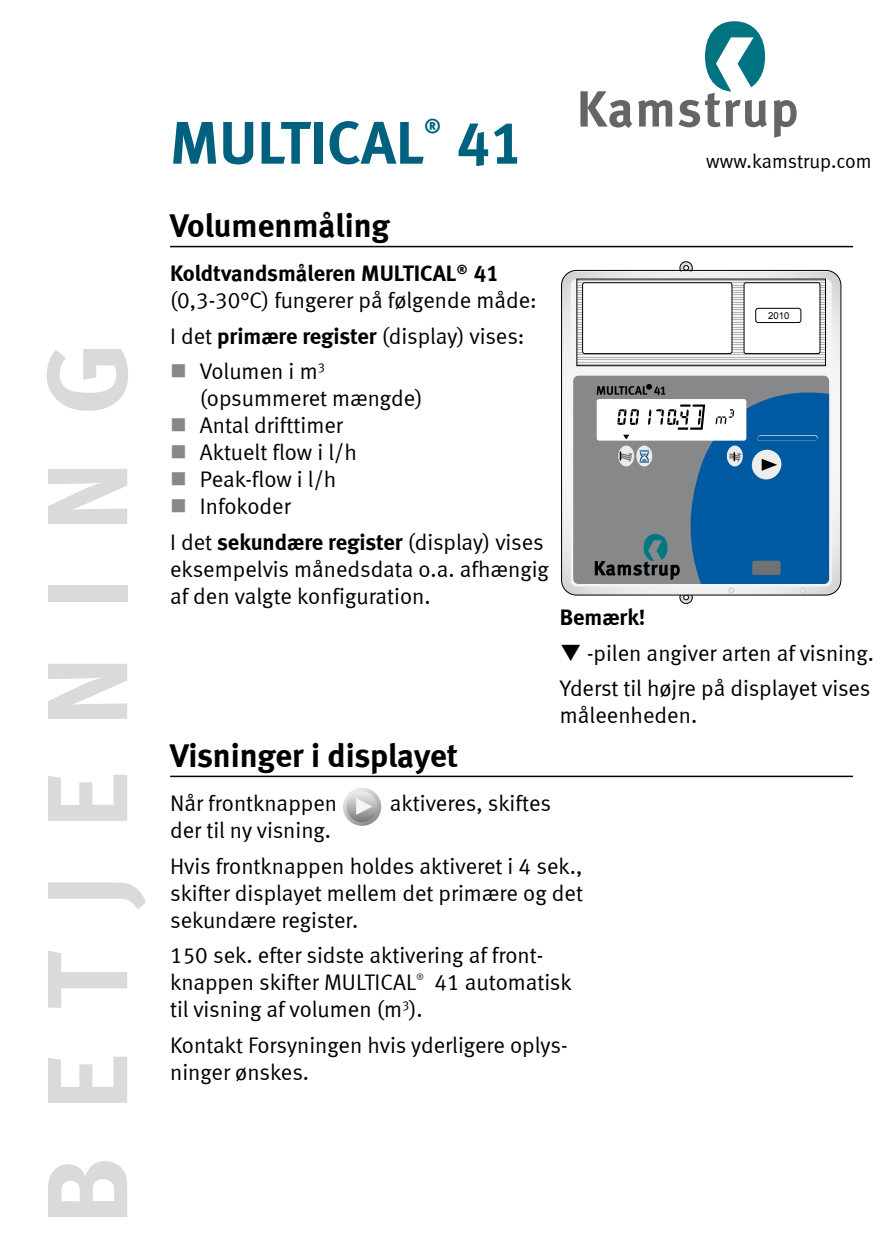
<style>
.page{position:relative;width:893px;height:1259px;background:#fff}
.page>*{position:absolute;margin:0;border:0;box-sizing:border-box;transform-origin:0 0}
.t1{font:700 114px "Meta LF";letter-spacing:.4em;color:#d9dadb}
.t2{font:700 60px "Meta LF";color:#00617e}
.t3{font:700 33px "Meta LF";color:#000}
.t4{font:22.5px/27px "Meta LF";color:#000}
.t5{font:700 22.5px "Meta LF";color:#000}
.t6{font:19.8px "Meta LF";color:#000}
.t7{font:9.6px "Arial";color:#000}
.s1{font-weight:700}
</style>
<div class="page">
<hr style="left:170px;top:246px;width:683px;height:1px;background:#000">
<hr style="left:170px;top:775px;width:683px;height:2px;background:#000">
<svg style="left:580px;top:91px;width:52px;height:37px"></svg>
<svg style="left:638px;top:100px;width:34px;height:27px"></svg>
<svg style="left:774px;top:100px;width:23px;height:38px"></svg>
<svg style="left:678px;top:21px;width:89px;height:106px"></svg>
<svg style="left:679px;top:261px;width:14px;height:9px"></svg>
<svg style="left:561px;top:271px;width:279px;height:324px"></svg>
<div style="left:571px;top:279px;width:261px;height:307px;background:#f4f4f5;border-radius:6px"></div>
<hr style="left:577px;top:359px;width:248px;height:1px;background:#b1b3b4">
<hr style="left:577px;top:357px;width:248px;height:1px;background:#b1b3b4">
<hr style="left:577px;top:354px;width:248px;height:1px;background:#b1b3b4">
<hr style="left:577px;top:362px;width:248px;height:1px;background:#b1b3b4">
<hr style="left:577px;top:352px;width:248px;height:1px;background:#b1b3b4">
<hr style="left:577px;top:349px;width:248px;height:1px;background:#b1b3b4">
<hr style="left:577px;top:347px;width:248px;height:1px;background:#b1b3b4">
<hr style="left:577px;top:344px;width:248px;height:1px;background:#b1b3b4">
<hr style="left:577px;top:342px;width:248px;height:1px;background:#b1b3b4">
<hr style="left:577px;top:339px;width:248px;height:1px;background:#b1b3b4">
<hr style="left:577px;top:337px;width:248px;height:1px;background:#b1b3b4">
<hr style="left:577px;top:334px;width:248px;height:1px;background:#b1b3b4">
<hr style="left:577px;top:332px;width:248px;height:1px;background:#b1b3b4">
<hr style="left:577px;top:329px;width:248px;height:1px;background:#b1b3b4">
<hr style="left:577px;top:327px;width:248px;height:1px;background:#b1b3b4">
<hr style="left:577px;top:324px;width:248px;height:1px;background:#b1b3b4">
<hr style="left:577px;top:322px;width:248px;height:1px;background:#b1b3b4">
<hr style="left:577px;top:319px;width:248px;height:1px;background:#b1b3b4">
<hr style="left:577px;top:317px;width:248px;height:1px;background:#b1b3b4">
<hr style="left:577px;top:314px;width:248px;height:1px;background:#b1b3b4">
<hr style="left:577px;top:312px;width:248px;height:1px;background:#b1b3b4">
<hr style="left:577px;top:309px;width:248px;height:1px;background:#b1b3b4">
<hr style="left:577px;top:307px;width:248px;height:1px;background:#b1b3b4">
<hr style="left:577px;top:304px;width:248px;height:1px;background:#b1b3b4">
<hr style="left:577px;top:302px;width:248px;height:1px;background:#b1b3b4">
<hr style="left:577px;top:299px;width:248px;height:1px;background:#b1b3b4">
<hr style="left:577px;top:297px;width:248px;height:1px;background:#b1b3b4">
<hr style="left:577px;top:294px;width:248px;height:1px;background:#b1b3b4">
<hr style="left:577px;top:292px;width:248px;height:1px;background:#b1b3b4">
<hr style="left:577px;top:290px;width:248px;height:1px;background:#b1b3b4">
<hr style="left:577px;top:287px;width:248px;height:1px;background:#b1b3b4">
<hr style="left:577px;top:285px;width:248px;height:1px;background:#b1b3b4">
<hr style="left:577px;top:282px;width:248px;height:1px;background:#b1b3b4">
<div style="left:744px;top:283px;width:76px;height:70px;background:#fff;border-radius:2px"></div>
<div style="left:744px;top:282px;width:76px;height:72px;border:1px solid #000;border-radius:2px"></div>
<div style="left:755px;top:308px;width:46px;height:15px;border:1px solid #000;border-radius:2px"></div>
<div style="left:576px;top:279px;width:250px;height:87px;border:1px solid #000"></div>
<div style="left:583px;top:283px;width:149px;height:70px;background:#fff;border-radius:2px"></div>
<div style="left:582px;top:282px;width:150px;height:72px;border:1px solid #000;border-radius:2px"></div>
<div style="left:573px;top:376px;width:256px;height:208px;background:#87888a;border-radius:5px"></div>
<svg style="left:595px;top:384px;width:234px;height:220px"></svg>
<svg style="left:343px;top:787px;width:38px;height:39px"></svg>
<svg style="left:347px;top:791px;width:30px;height:31px"></svg>
<svg style="left:356px;top:798px;width:17px;height:16px"></svg>
<h1 class="t1" style="left:20px;top:1225px;width:884px;rotate:-90deg">BETJENING</h1>
<h2 class="t2" style="left:170px;top:107px;width:355px">MULTICAL<sup>®</sup> 41</h2>
<p class="t6" style="left:706px;top:149px;width:167px">www.kamstrup.com</p>
<h3 class="t3" style="left:170px;top:206px;width:221px">Volumenmåling</h3>
<p class="t5" style="left:170px;top:260px;width:330px">Koldtvandsmåleren MULTICAL® 41</p>
<p class="t4" style="left:170px;top:287px;width:368px">(0,3-30°C) fungerer på følgende måde:</p>
<p class="t4" style="left:170px;top:322px;width:356px">I det <span class="s1">primære register</span> (display) vises:</p>
<p class="t4" style="left:200px;top:358px;width:127px">Volumen i m<sup>3</sup></p>
<p class="t4" style="left:200px;top:385px;width:224px">(opsummeret mængde)<br>Antal drifttimer<br>Aktuelt flow i l/h<br>Peak-flow i l/h<br>Infokoder</p>
<p class="t4" style="left:170px;top:528px;width:380px">I det <span class="s1">sekundære register</span> (display) vises eksempelvis månedsdata o.a. afhængig af den valgte konfiguration.</p>
<p class="t7" style="left:768px;top:309px;width:23px">2010</p>
<p class="t5" style="left:560px;top:604px;width:87px">Bemærk!</p>
<p class="t4" style="left:560px;top:635px;width:315px;line-height:35.4px">❑ -pilen angiver arten af visning.<br>Yderst til højre på displayet vises</p>
<p class="t4" style="left:560px;top:701px;width:139px">måleenheden.</p>
<h3 class="t3" style="left:170px;top:736px;width:290px">Visninger i displayet</h3>
<p class="t4" style="left:170px;top:789px;width:169px">Når frontknappen</p>
<p class="t4" style="left:390px;top:789px;width:163px">aktiveres, skiftes</p>
<p class="t4" style="left:170px;top:812px;width:414px;line-height:35.4px">der til ny visning.<br>Hvis frontknappen holdes aktiveret i 4 sek.,</p>
<p class="t4" style="left:170px;top:879px;width:414px">skifter displayet mellem det primære og det sekundære register.</p>
<p class="t4" style="left:170px;top:941px;width:403px">150 sek. efter sidste aktivering af front&shy;knappen skifter MULTICAL<sup>®</sup> 41 automatisk til visning af volumen (m<sup>3</sup>).</p>
<p class="t4" style="left:170px;top:1031px;width:399px">Kontakt Forsyningen hvis yderligere oplys&shy;ninger ønskes.</p>
</div>
